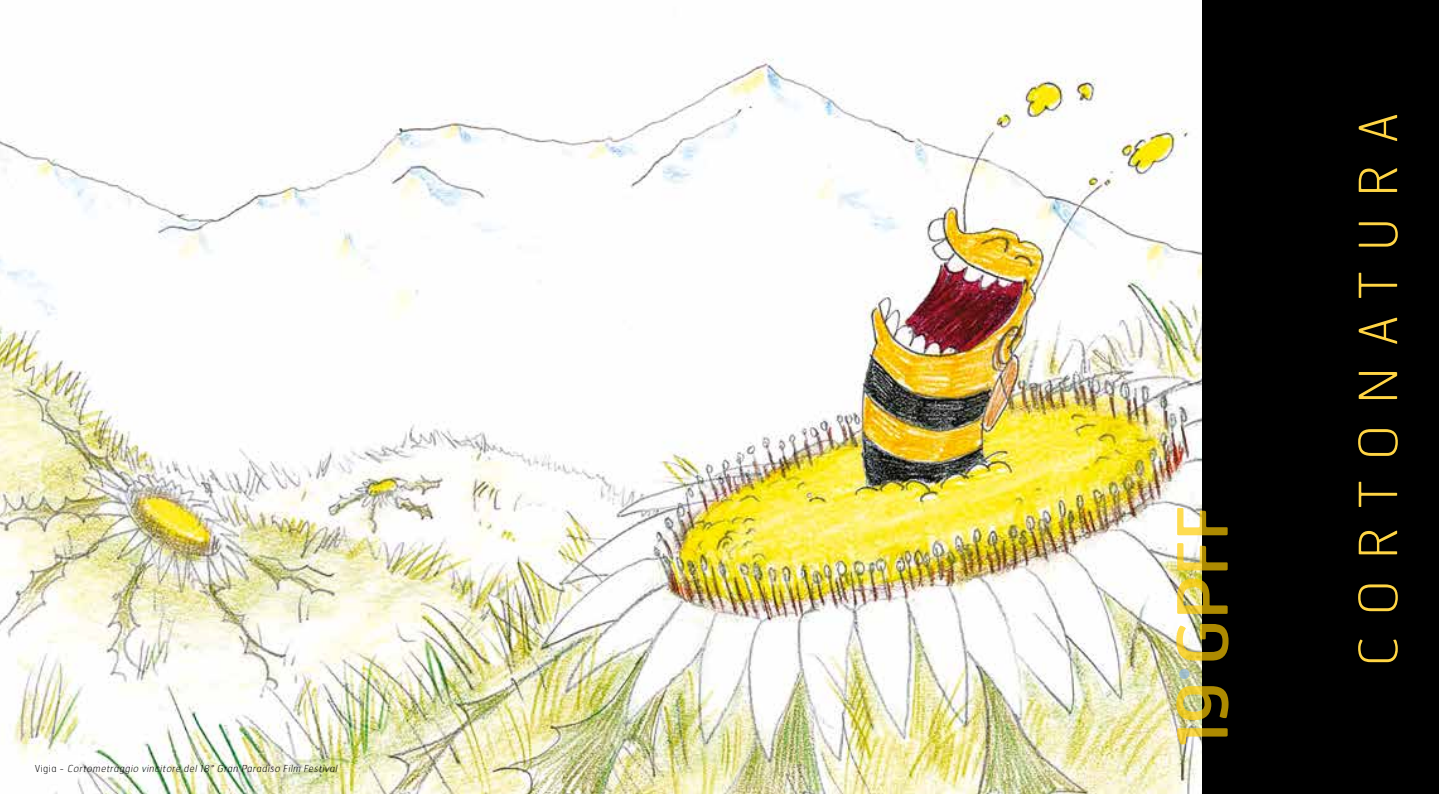
<style>
.page{position:relative;width:1439px;height:794px;background:#fff}
.page>*{position:absolute;margin:0;border:0;box-sizing:border-box;transform-origin:0 0}
.t1{font:100 52.5px "Hermes";color:#ffd544}
.t2{font:100 13.12px "Hermes";color:#000}
.t3{font:italic 100 9.62px "Hermes";color:#000}
.s1{font-style:normal}
</style>
<div class="page">
<img style="left:0;top:58px;width:1202px;height:736px">
<div style="left:1202px;top:0;width:237px;height:794px;background:#000"></div>
<img style="left:1176px;top:508px;width:52px;height:236px">
<svg style="left:1179px;top:669px;width:10px;height:10px"></svg>
<h2 class="t2" style="left:31px;top:755px;width:17px">26</h2>
<p class="t3" style="left:35px;top:762px;width:306px"><span class="s1">V i g i a -</span> Cortometraggio vincitore del 18° Gran Paradiso Film Festival</p>
<h1 class="t1" style="left:1345px;top:666px;width:551px;rotate:-90deg">c ort onatura</h1>
</div>
